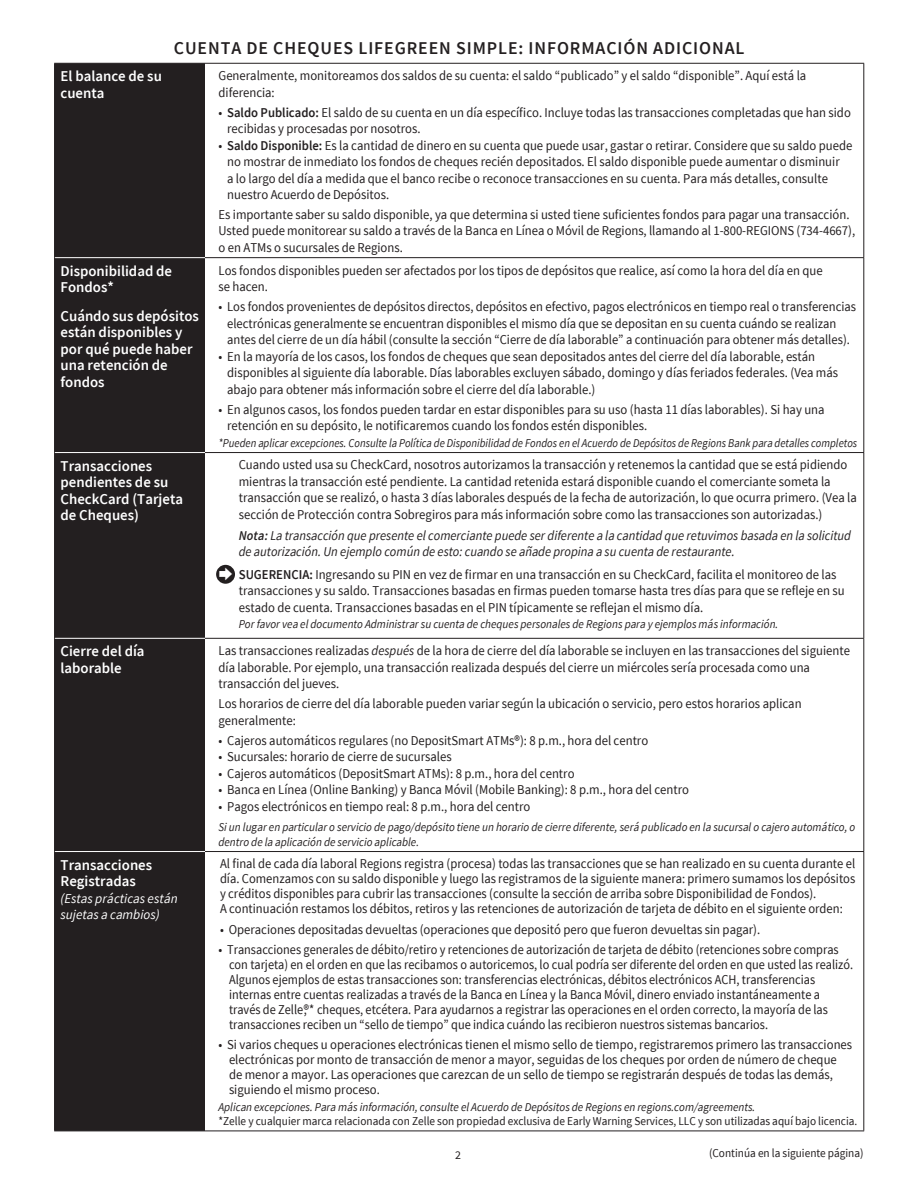
<style>
.page{position:relative;width:918px;height:1188px;background:#fff}
.page>*{position:absolute;margin:0;border:0;box-sizing:border-box;transform-origin:0 0}
.t1{font:600 18px "Regions Sans";letter-spacing:.05em;color:#231f20}
.t2{font:600 15px/16.5px "Regions Sans";color:#fff}
.t3{font:13.5px/16.5px "Regions Sans";color:#231f20;scale:.95 1}
.t4{font:13.5px/15px "Regions Sans";color:#231f20;scale:.94 1}
.t5{font:italic 13.5px/16.5px "Regions Sans";color:#231f20;scale:.95 1}
.t6{font:italic 13.5px/16.5px "Regions Sans";color:#fff}
.t7{font:italic 12px/14.4px "Regions Sans";color:#231f20;scale:.95 1}
.t8{font:12px "Regions Sans";color:#231f20;scale:.95 1}
.t9{font:italic 12px "Regions Sans";color:#231f20;scale:.91 1}
.t10{font:12px "Regions Sans";color:#231f20}
.s1{font-weight:600}
.s2{font-style:italic}
</style>
<div class="page">
<div style="left:55px;top:64px;width:150px;height:1067px;background:#231f20"></div>
<hr style="left:55px;top:257px;width:150px;height:1px;background:#fff">
<hr style="left:55px;top:452px;width:150px;height:1px;background:#fff">
<hr style="left:55px;top:638px;width:150px;height:1px;background:#fff">
<hr style="left:55px;top:851px;width:150px;height:1px;background:#fff">
<hr style="left:54px;top:64px;width:1px;height:194px;background:#231f20">
<hr style="left:54px;top:63px;width:151px;height:1px;background:#231f20">
<hr style="left:205px;top:63px;width:659px;height:1px;background:#231f20">
<hr style="left:863px;top:64px;width:1px;height:193px;background:#231f20">
<hr style="left:54px;top:258px;width:1px;height:195px;background:#231f20">
<hr style="left:54px;top:453px;width:1px;height:185px;background:#231f20">
<hr style="left:54px;top:638px;width:1px;height:214px;background:#231f20">
<hr style="left:205px;top:257px;width:659px;height:1px;background:#231f20">
<hr style="left:863px;top:258px;width:1px;height:194px;background:#231f20">
<hr style="left:863px;top:453px;width:1px;height:185px;background:#231f20">
<hr style="left:863px;top:639px;width:1px;height:212px;background:#231f20">
<hr style="left:205px;top:452px;width:659px;height:1px;background:#231f20">
<hr style="left:205px;top:638px;width:659px;height:1px;background:#231f20">
<hr style="left:54px;top:852px;width:1px;height:279px;background:#231f20">
<hr style="left:54px;top:1131px;width:151px;height:1px;background:#231f20">
<hr style="left:205px;top:851px;width:659px;height:1px;background:#231f20">
<hr style="left:863px;top:852px;width:1px;height:279px;background:#231f20">
<hr style="left:205px;top:1131px;width:659px;height:1px;background:#231f20">
<svg style="left:216px;top:565px;width:19px;height:19px"></svg>
<svg style="left:220px;top:568px;width:12px;height:12px"></svg>
<h1 class="t1" style="left:174px;top:36px;width:572px">CUENTA DE CHEQUES LIFEGREEN SIMPLE: INFORMACIÓN ADICIONAL</h1>
<p class="t2" style="left:61px;top:68px;width:103px">El balance de su cuenta</p>
<p class="t3" style="left:219px;top:67px;width:620px">Generalmente, monitoreamos dos saldos de su cuenta: el saldo “publicado” y el saldo “disponible”. Aquí está la diferencia:</p>
<p class="t3" style="left:227px;top:104px;width:658px;text-indent:-9px">• <span class="s1">Saldo Publicado:</span> El saldo de su cuenta en un día específico. Incluye todas las transacciones completadas que han sido recibidas y procesadas por nosotros.</p>
<p class="t3" style="left:227px;top:137px;width:660px;text-indent:-9px">• <span class="s1">Saldo Disponible:</span> Es la cantidad de dinero en su cuenta que puede usar, gastar o retirar. Considere que su saldo puede no mostrar de inmediato los fondos de cheques recién depositados. El saldo disponible puede aumentar o disminuir<br>a lo largo del día a medida que el banco recibe o reconoce transacciones en su cuenta. Para más detalles, consulte nuestro Acuerdo de Depósitos.</p>
<p class="t3" style="left:219px;top:206px;width:672px">Es importante saber su saldo disponible, ya que determina si usted tiene suficientes fondos para pagar una transacción.<br>Usted puede monitorear su saldo a través de la Banca en Línea o Móvil de Regions, llamando al 1-800-REGIONS (734-4667), o en ATMs o sucursales de Regions.</p>
<p class="t2" style="left:61px;top:262px;width:113px">Disponibilidad de<br>Fondos*</p>
<p class="t2" style="left:61px;top:307px;width:140px">Cuándo sus depósitos están disponibles y por qué puede haber una retención de fondos</p>
<p class="t3" style="left:219px;top:262px;width:638px">Los fondos disponibles pueden ser afectados por los tipos de depósitos que realice, así como la hora del día en que se hacen.</p>
<p class="t3" style="left:227px;top:298px;width:664px;text-indent:-9px">• Los fondos provenientes de depósitos directos, depósitos en efectivo, pagos electrónicos en tiempo real o transferencias electrónicas generalmente se encuentran disponibles el mismo día que se depositan en su cuenta cuándo se realizan antes del cierre de un día hábil (consulte la sección “Cierre de día laborable” a continuación para obtener más detalles).</p>
<p class="t3" style="left:227px;top:348px;width:645px;text-indent:-9px">• En la mayoría de los casos, los fondos de cheques que sean depositados antes del cierre del día laborable, están disponibles al siguiente día laborable. Días laborables excluyen sábado, domingo y días feriados federales. (Vea más abajo para obtener más información sobre el cierre del día laborable.)</p>
<p class="t3" style="left:227px;top:401px;width:630px;text-indent:-9px">• En algunos casos, los fondos pueden tardar en estar disponibles para su uso (hasta 11 días laborables). Si hay una retención en su depósito, le notificaremos cuando los fondos estén disponibles.</p>
<p class="t9" style="left:219px;top:435px;width:703px">*Pueden aplicar excepciones. Consulte la Política de Disponibilidad de Fondos en el Acuerdo de Depósitos de Regions Bank para detalles completos</p>
<p class="t2" style="left:61px;top:457px;width:124px">Transacciones pendientes de su<br>CheckCard (Tarjeta de Cheques)</p>
<p class="t3" style="left:239px;top:457px;width:652px">Cuando usted usa su CheckCard, nosotros autorizamos la transacción y retenemos la cantidad que se está pidiendo mientras la transacción esté pendiente. La cantidad retenida estará disponible cuando el comerciante someta la transacción que se realizó, o hasta 3 días laborales después de la fecha de autorización, lo que ocurra primero. (Vea la sección de Protección contra Sobregiros para más información sobre como las transacciones son autorizadas.)</p>
<p class="t5" style="left:239px;top:527px;width:646px"><span class="s1">Nota:</span> La transacción que presente el comerciante puede ser diferente a la cantidad que retuvimos basada en la solicitud de autorización. Un ejemplo común de esto: cuando se añade propina a su cuenta de restaurante.</p>
<p class="t3" style="left:239px;top:566px;width:640px"><span class="s1">SUGERENCIA:</span> Ingresando su PIN en vez de firmar en una transacción en su CheckCard, facilita el monitoreo de las transacciones y su saldo. Transacciones basadas en firmas pueden tomarse hasta tres días para que se refleje en su estado de cuenta. Transacciones basadas en el PIN típicamente se reflejan el mismo día.</p>
<p class="t7" style="left:239px;top:617px;width:569px">Por favor vea el documento Administrar su cuenta de cheques personales de Regions para y ejemplos más información.</p>
<p class="t2" style="left:61px;top:643px;width:86px">Cierre del día laborable</p>
<p class="t3" style="left:219px;top:642px;width:666px">Las transacciones realizadas <span class="s2">después</span> de la hora de cierre del día laborable se incluyen en las transacciones del siguiente día laborable. Por ejemplo, una transacción realizada después del cierre un miércoles sería procesada como una transacción del jueves.</p>
<p class="t3" style="left:219px;top:695px;width:615px">Los horarios de cierre del día laborable pueden variar según la ubicación o servicio, pero estos horarios aplican generalmente:</p>
<p class="t3" style="left:219px;top:732px;width:454px">• Cajeros automáticos regulares (no DepositSmart ATMs®): 8 p.m., hora del centro</p>
<p class="t3" style="left:219px;top:748px;width:247px">• Sucursales: horario de cierre de sucursales</p>
<p class="t3" style="left:219px;top:765px;width:376px">• Cajeros automáticos (DepositSmart ATMs): 8 p.m., hora del centro</p>
<p class="t3" style="left:219px;top:781px;width:497px">• Banca en Línea (Online Banking) y Banca Móvil (Mobile Banking): 8 p.m., hora del centro</p>
<p class="t3" style="left:219px;top:798px;width:330px">• Pagos electrónicos en tiempo real: 8 p.m., hora del centro</p>
<p class="t7" style="left:219px;top:820px;width:672px">Si un lugar en particular o servicio de pago/depósito tiene un horario de cierre diferente, será publicado en la sucursal o cajero automático, o dentro de la aplicación de servicio aplicable.</p>
<p class="t2" style="left:61px;top:856px;width:93px">Transacciones<br>Registradas</p>
<p class="t6" style="left:61px;top:890px;width:119px">(Estas prácticas están sujetas a cambios)</p>
<p class="t4" style="left:220px;top:856px;width:677px">Al final de cada día laboral Regions registra (procesa) todas las transacciones que se han realizado en su cuenta durante el día. Comenzamos con su saldo disponible y luego las registramos de la siguiente manera: primero sumamos los depósitos y créditos disponibles para cubrir las transacciones (consulte la sección de arriba sobre Disponibilidad de Fondos).<br>A continuación restamos los débitos, retiros y las retenciones de autorización de tarjeta de débito en el siguiente orden:</p>
<p class="t3" style="left:220px;top:922px;width:570px">• Operaciones depositadas devueltas (operaciones que depositó pero que fueron devueltas sin pagar).</p>
<p class="t3" style="left:229px;top:942px;width:658px;line-height:15px;text-indent:-10px">• Transacciones generales de débito/retiro y retenciones de autorización de tarjeta de débito (retenciones sobre compras con tarjeta) en el orden en que las recibamos o autoricemos, lo cual podría ser diferente del orden en que usted las realizó.<br>Algunos ejemplos de estas transacciones son: transferencias electrónicas, débitos electrónicos ACH, transferencias internas entre cuentas realizadas a través de la Banca en Línea y la Banca Móvil, dinero enviado instantáneamente a través de Zelle,®* cheques, etcétera. Para ayudarnos a registrar las operaciones en el orden correcto, la mayoría de las transacciones reciben un “sello de tiempo” que indica cuándo las recibieron nuestros sistemas bancarios.</p>
<p class="t3" style="left:229px;top:1037px;width:658px;line-height:15px;text-indent:-11px">• Si varios cheques u operaciones electrónicas tienen el mismo sello de tiempo, registraremos primero las transacciones electrónicas por monto de transacción de menor a mayor, seguidas de los cheques por orden de número de cheque de menor a mayor. Las operaciones que carezcan de un sello de tiempo se registrarán después de todas las demás, siguiendo el mismo proceso.</p>
<p class="t7" style="left:219px;top:1100px;width:567px">Aplican excepciones. Para más información, consulte el Acuerdo de Depósitos de Regions en regions.com/agreements.</p>
<p class="t8" style="left:219px;top:1113px;width:674px">*Zelle y cualquier marca relacionada con Zelle son propiedad exclusiva de Early Warning Services, LLC y son utilizadas aquí bajo licencia.</p>
<p class="t10" style="left:455px;top:1147px;width:7px">2</p>
<p class="t8" style="left:709px;top:1145px;width:164px">(Continúa en la siguiente página)</p>
</div>
